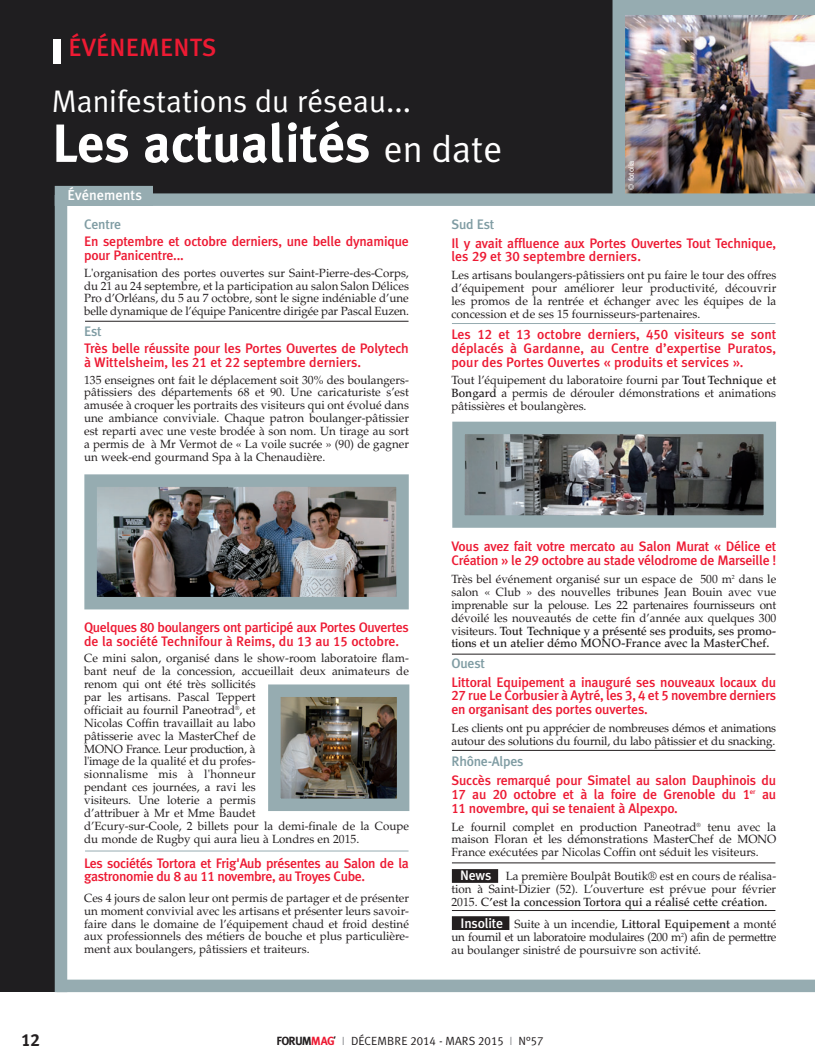
<style>
.page{position:relative;width:815px;height:1063px;background:#fff}
.page>*{position:absolute;margin:0;border:0;box-sizing:border-box;transform-origin:0 0}
.t1{font:700 53.75px "Meta Plus";color:#fff}
.t2{font:31.25px "Meta Plus Normal";color:#fff}
.t3{font:500 25px "Meta Plus";color:#ed1a33}
.t4{font:17.5px "Meta Plus Bold Caps";color:#231f20}
.t5{font:500 14.38px "Meta Plus";color:#fff}
.t6{font:500 13.75px/13.8px "Meta Plus";letter-spacing:-.015em;color:#ed1a33}
.t7{font:500 13.75px "Meta Plus";letter-spacing:-.015em;color:#7f9ca3}
.t8{font:11.88px/12.9px "Palatino";color:#231f20;text-align:justify}
.t9{font:11.88px/12.9px "Palatino";letter-spacing:-.02em;color:#231f20}
.t10{font:11.88px "Meta Plus Normal Caps";color:#231f20}
.t11{font:7.5px "Helvetica Neue";color:#fff}
.s1{font-family:"Meta Plus Normal";font-weight:400;font-size:37.5px}
.s2{font-family:"Meta Plus Medium Caps";font-weight:400}
.s3{font-weight:500}
.s4{font-family:"Meta Plus";font-weight:500;font-size:13.75px;color:#fff}
.s5{font-family:"Meta Plus";font-weight:700}
.s6{font-family:"Meta Plus";font-weight:700;color:#ed1a33}
.s7{font-family:"Univers";font-weight:700;font-stretch:condensed}
.s8{color:#939598}
</style>
<div class="page">
<div style="left:452px;top:869px;width:46px;height:14px;background:#231f20"></div>
<div style="left:452px;top:916px;width:57px;height:14px;background:#231f20"></div>
<div style="left:0;top:0;width:612px;height:193px;background:#1f1e20"></div>
<div style="left:0;top:193px;width:57px;height:799px;background:#1f1e20"></div>
<div style="left:53px;top:39px;width:7px;height:25px;background:#fff"></div>
<img style="left:625px;top:14px;width:190px;height:179px">
<div style="left:615px;top:0;width:200px;height:14px;background:#96acb1"></div>
<div style="left:55px;top:186px;width:98px;height:20px;background:#96acb1"></div>
<div style="left:612px;top:0;width:13px;height:204px;background:#96acb1"></div>
<div style="left:57px;top:980px;width:758px;height:12px;background:#96acb1"></div>
<div style="left:55px;top:193px;width:760px;height:13px;background:#96acb1"></div>
<div style="left:55px;top:195px;width:12px;height:797px;background:#96acb1"></div>
<hr style="left:85px;top:321px;width:324px;height:1px;background:#231f20">
<hr style="left:85px;top:851px;width:324px;height:1px;background:#96acb1">
<hr style="left:452px;top:323px;width:323px;height:1px;background:#96acb1">
<hr style="left:452px;top:654px;width:323px;height:1px;background:#231f20">
<hr style="left:452px;top:750px;width:323px;height:1px;background:#231f20">
<hr style="left:452px;top:863px;width:323px;height:1px;background:#231f20">
<hr style="left:452px;top:910px;width:323px;height:1px;background:#231f20">
<img style="left:97px;top:487px;width:299px;height:109px">
<div style="left:84px;top:474px;width:325px;height:135px;border:12px solid #96acb1"></div>
<img style="left:465px;top:435px;width:298px;height:80px">
<div style="left:452px;top:422px;width:324px;height:106px;border:12px solid #96acb1"></div>
<img style="left:281px;top:697px;width:115px;height:101px">
<div style="left:268px;top:684px;width:141px;height:127px;border:12px solid #96acb1"></div>
<h3 class="t3" style="left:69px;top:38px;width:149px">ÉVÉNEMENTS</h3>
<h2 class="t2" style="left:52px;top:89px;width:361px">Manifestations du réseau...</h2>
<h1 class="t1" style="left:52px;top:123px;width:452px">Les actualités <span class="s1">en date</span></h1>
<p class="t5" style="left:68px;top:190px;width:76px">Événements</p>
<p class="t11" style="left:628px;top:190px;width:30px;rotate:-90deg">© fotolia</p>
<p class="t7" style="left:84px;top:219px;width:38px">Centre</p>
<p class="t6" style="left:84px;top:236px;width:326px">En septembre et octobre derniers, une belle dynamique pour Panicentre...</p>
<p class="t8" style="left:84px;top:268px;width:326px">L'organisation des portes ouvertes sur Saint-Pierre-des-Corps, du 21 au 24 septembre, et la participation au salon Salon Délices Pro d’Orléans, du 5 au 7 octobre, sont le signe indéniable d’une belle dynamique de l’équipe Panicentre dirigée par Pascal Euzen.</p>
<p class="t7" style="left:84px;top:326px;width:19px">Est</p>
<p class="t6" style="left:84px;top:343px;width:326px">Très belle réussite pour les Portes Ouvertes de Polytech à Wittelsheim, les <span class="s2">21</span> et <span class="s2">22</span> septembre derniers.</p>
<p class="t8" style="left:84px;top:374px;width:326px">135 enseignes ont fait le déplacement soit 30% des boulangers&shy;pâtissiers des départements 68 et 90. Une caricaturiste s’est amusée à croquer les portraits des visiteurs qui ont évolué dans une ambiance conviviale. Chaque patron boulanger-pâtissier est reparti avec une veste brodée à son nom. Un tirage au sort a permis de à Mr Vermot de « La voile sucrée » (90) de gagner un week-end gourmand Spa à la Chenaudière.</p>
<p class="t6" style="left:84px;top:622px;width:326px">Quelques <span class="s2">80</span> boulangers ont participé aux Portes Ouvertes de la société Technifour à Reims, du <span class="s2">13</span> au <span class="s2">15</span> octobre.</p>
<p class="t8" style="left:84px;top:653px;width:326px;text-align:left">Ce mini salon, organisé dans le show-room laboratoire flam&shy;bant neuf de la concession, accueillait deux animateurs de renom qui ont été très sollicités<br>par les artisans. Pascal Teppert<br>officiait au fournil Paneotrad<sup>®</sup>, et<br>Nicolas Coffin travaillait au labo<br>pâtisserie avec la MasterChef de<br>MONO France. Leur production, à<br>l'image de la qualité et du profes-<br>sionnalisme mis à l'honneur<br>pendant ces journées, a ravi les<br>visiteurs. Une loterie a permis<br>d’attribuer à Mr et Mme Baudet<br>d’Ecury-sur-Coole, 2 billets pour la demi-finale de la Coupe du monde de Rugby qui aura lieu à Londres en 2015.</p>
<p class="t6" style="left:84px;top:857px;width:326px">Les sociétés Tortora et Frig'Aub présentes au Salon de la gastronomie du <span class="s2">8</span> au <span class="s2">11</span> novembre, au Troyes Cube.</p>
<p class="t8" style="left:84px;top:893px;width:326px">Ces 4 jours de salon leur ont permis de partager et de présenter un moment convivial avec les artisans et présenter leurs savoir&shy;faire dans le domaine de l’équipement chaud et froid destiné aux professionnels des métiers de bouche et plus particulière&shy;ment aux boulangers, pâtissiers et traiteurs.</p>
<p class="t7" style="left:451px;top:219px;width:45px">Sud Est</p>
<p class="t6" style="left:451px;top:237px;width:326px">Il y avait affluence aux Portes Ouvertes Tout Technique, les <span class="s2">29</span> et <span class="s2">30</span> septembre derniers.</p>
<p class="t8" style="left:451px;top:270px;width:326px">Les artisans boulangers-pâtissiers ont pu faire le tour des offres d’équipement pour améliorer leur productivité, découvrir les promos de la rentrée et échanger avec les équipes de la concession et de ses 15 fournisseurs-partenaires.</p>
<p class="t6" style="left:451px;top:329px;width:326px;text-align:justify">Les <span class="s2">12</span> et <span class="s2">13</span> octobre derniers, <span class="s2">450</span> visiteurs se sont déplacés à Gardanne, au Centre d’expertise Puratos, pour des Portes Ouvertes « produits et services ».</p>
<p class="t8" style="left:451px;top:375px;width:326px">Tout l’équipement du laboratoire fourni par <span class="s3">Tout Technique et Bongard</span> a permis de dérouler démonstrations et animations pâtissières et boulangères.</p>
<p class="t6" style="left:451px;top:541px;width:326px">Vous avez fait votre mercato au Salon Murat « Délice et<br>Création » le <span class="s2">29</span> octobre au stade vélodrome de Marseille !</p>
<p class="t8" style="left:451px;top:574px;width:326px">Très bel événement organisé sur un espace de 500 m<sup>2</sup> dans le salon « Club » des nouvelles tribunes Jean Bouin avec vue imprenable sur la pelouse. Les 22 partenaires fournisseurs ont dévoilé les nouveautés de cette fin d’année aux quelques 300 visiteurs. <span class="s3">Tout Technique y a présenté ses produits, ses promo&shy;tions et un atelier démo MONO-France avec la MasterChef.</span></p>
<p class="t7" style="left:451px;top:658px;width:35px">Ouest</p>
<p class="t6" style="left:451px;top:676px;width:326px;text-align:justify">Littoral Equipement a inauguré ses nouveaux locaux du <span class="s2">27</span> rue Le Corbusier à Aytré, les <span class="s2">3</span>, <span class="s2">4</span> et <span class="s2">5</span> novembre derniers en organisant des portes ouvertes.</p>
<p class="t9" style="left:451px;top:723px;width:326px">Les clients ont pu apprécier de nombreuses démos et animations autour des solutions du fournil, du labo pâtissier et du snacking.</p>
<p class="t7" style="left:451px;top:756px;width:74px">Rhône-Alpes</p>
<p class="t6" style="left:451px;top:775px;width:326px;text-align:justify">Succès remarqué pour Simatel au salon Dauphinois du <span class="s2">17</span> au <span class="s2">20</span> octobre et à la foire de Grenoble du <span class="s2">1</span><sup>er</sup> au <span class="s2">11</span> novembre, qui se tenaient à Alpexpo.</p>
<p class="t8" style="left:451px;top:821px;width:326px">Le fournil complet en production Paneotrad<sup>®</sup> tenu avec la maison Floran et les démonstrations MasterChef de MONO France exécutées par Nicolas Coffin ont séduit les visiteurs.</p>
<p class="t8" style="left:451px;top:871px;width:326px;text-indent:9px"><span class="s4">News</span> La première Boulpât Boutik® est en cours de réalisa&shy;tion à Saint-Dizier (52). L’ouverture est prévue pour février 2015. <span class="s3">C’est la concession Tortora qui a réalisé cette création.</span></p>
<p class="t8" style="left:451px;top:919px;width:326px;text-indent:9px"><span class="s4">Insolite</span> Suite à un incendie, <span class="s3">Littoral Equipement</span> a monté un fournil et un laboratoire modulaires (200 m<sup>2</sup>) afin de permettre au boulanger sinistré de poursuivre son activité.</p>
<h3 class="t4" style="left:21px;top:1030px;width:20px">12</h3>
<p class="t10" style="left:276px;top:1034px;width:269px"><span class="s5">FORUM</span><span class="s6">MAG</span><span class="s7">’</span> <span class="s8">I</span> DÉCEMBRE 2014 - MARS 2015 <span class="s8">I</span> N°57</p>
</div>
